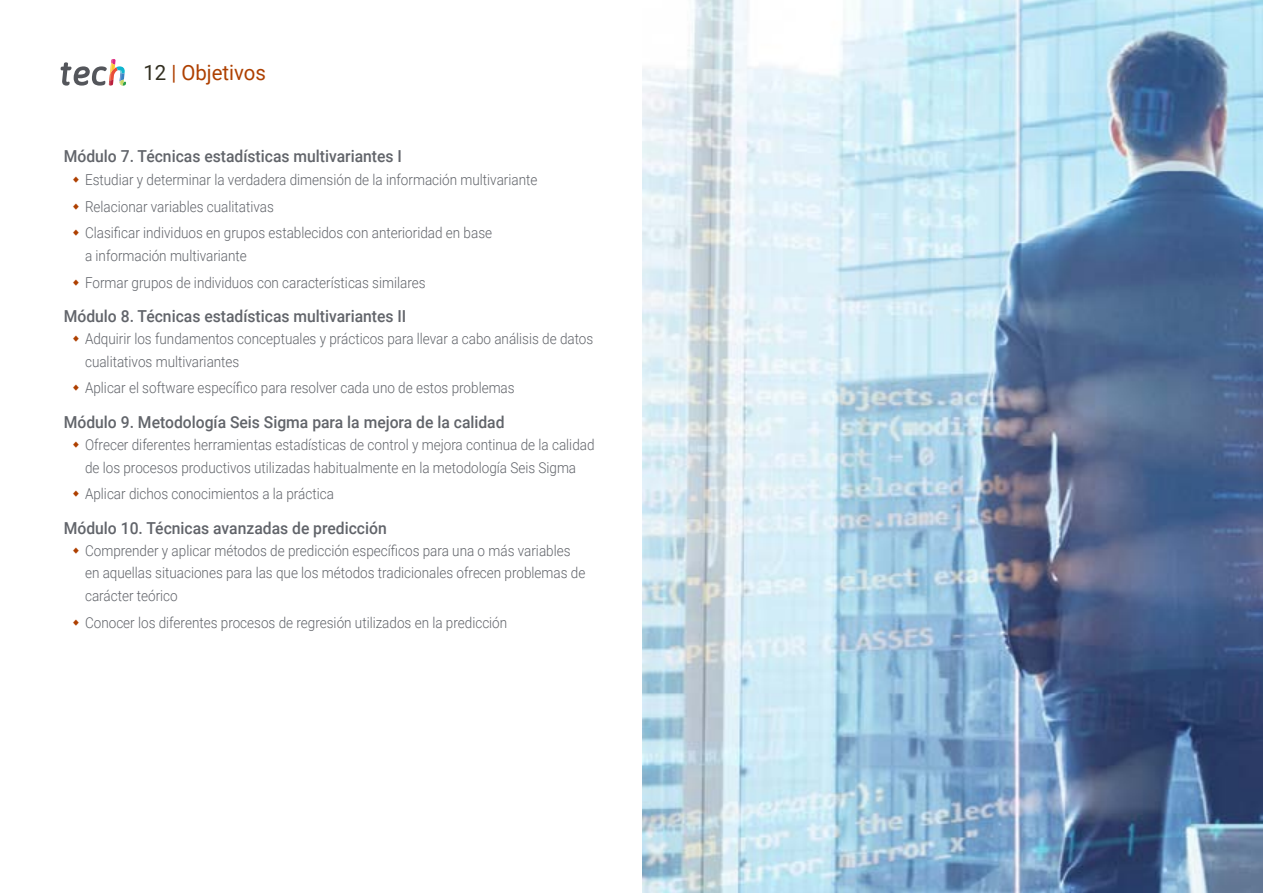
<style>
.page{position:relative;width:1263px;height:893px;background:#fff}
.page>*{position:absolute;margin:0;border:0;box-sizing:border-box;transform-origin:0 0}
.t1{font:21px "Roboto";color:#ae4000}
.t2{font:500 16.5px "Roboto";color:#61646a;scale:.95 1}
.t3{font:300 15px/22.5px "Roboto";color:#61646a;scale:.9 1}
.s1{color:#312e20}
</style>
<div class="page">
<svg style="left:61px;top:59px;width:65px;height:27px"></svg>
<img style="left:642px;top:0;width:621px;height:893px">
<h1 class="t1" style="left:144px;top:57px;width:124px"><span class="s1">12</span> | Objetivos</h1>
<p class="t2" style="left:64px;top:145px;width:357px">Módulo 7. Técnicas estadísticas multivariantes I</p>
<p class="t3" style="left:85px;top:166px;width:504px;line-height:26.7px">Estudiar y determinar la verdadera dimensión de la información multivariante<br>Relacionar variables cualitativas<br>Clasificar individuos en grupos establecidos con anterioridad en base</p>
<p class="t3" style="left:85px;top:242px;width:380px;line-height:26.7px">a información multivariante<br>Formar grupos de individuos con características similares</p>
<p class="t2" style="left:64px;top:304px;width:362px">Módulo 8. Técnicas estadísticas multivariantes II</p>
<p class="t3" style="left:85px;top:327px;width:566px">Adquirir los fundamentos conceptuales y prácticos para llevar a cabo análisis de datos cualitativos multivariantes</p>
<p class="t3" style="left:85px;top:376px;width:479px">Aplicar el software específico para resolver cada uno de estos problemas</p>
<p class="t2" style="left:64px;top:410px;width:466px">Módulo 9. Metodología Seis Sigma para la mejora de la calidad</p>
<p class="t3" style="left:85px;top:433px;width:568px">Ofrecer diferentes herramientas estadísticas de control y mejora continua de la calidad de los procesos productivos utilizadas habitualmente en la metodología Seis Sigma</p>
<p class="t3" style="left:85px;top:482px;width:278px">Aplicar dichos conocimientos a la práctica</p>
<p class="t2" style="left:64px;top:516px;width:341px">Módulo 10. Técnicas avanzadas de predicción</p>
<p class="t3" style="left:85px;top:539px;width:557px">Comprender y aplicar métodos de predicción específicos para una o más variables en aquellas situaciones para las que los métodos tradicionales ofrecen problemas de carácter teórico</p>
<p class="t3" style="left:85px;top:611px;width:471px">Conocer los diferentes procesos de regresión utilizados en la predicción</p>
</div>
